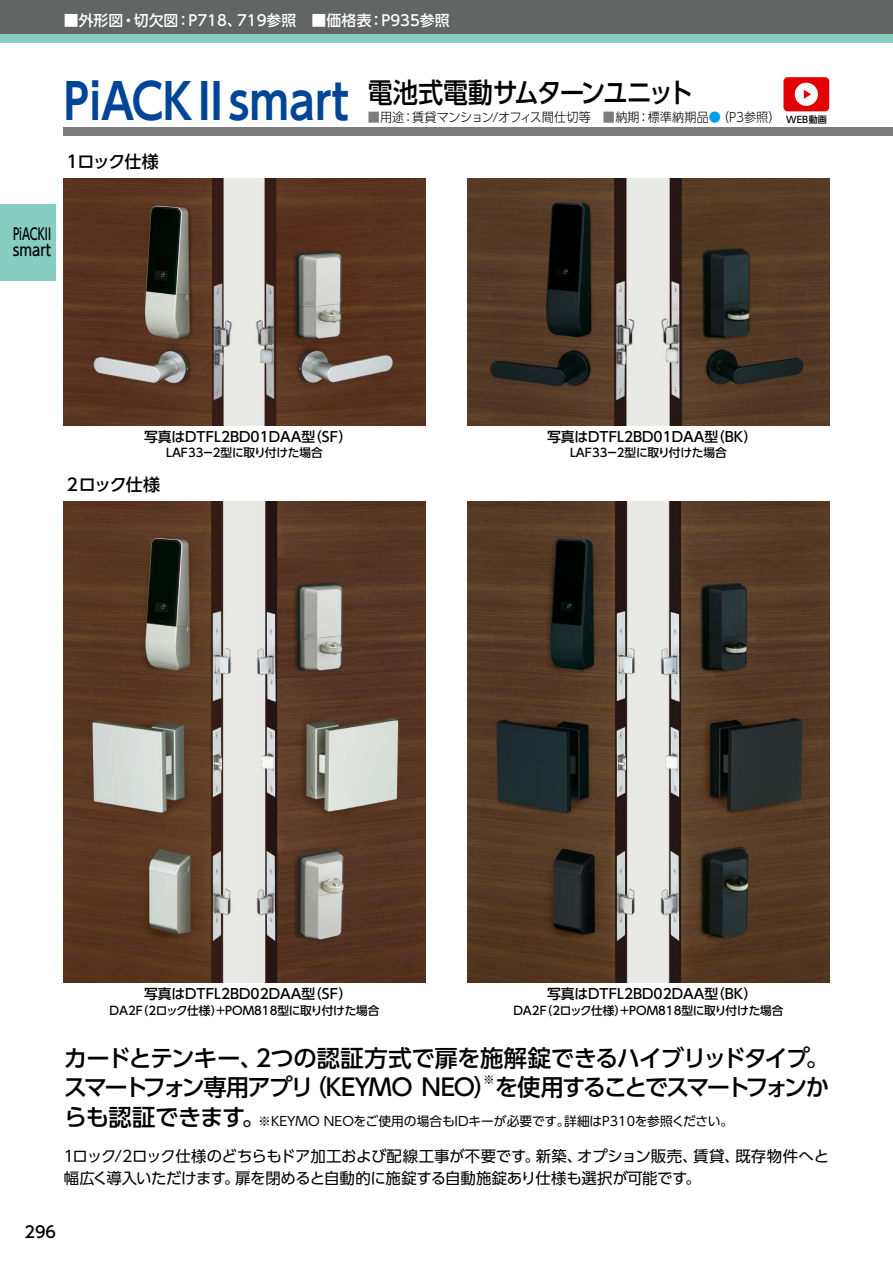
<style>
.page{position:relative;width:893px;height:1263px;background:#fff}
.page>*{position:absolute;margin:0;border:0;box-sizing:border-box;transform-origin:0 0}
.t1{font:500 27.6px "UD Shin Go Pro";letter-spacing:-.075em;color:#000;scale:.9 1}
.t2{font:500 23.4px/29.7px "UD Shin Go Pro";letter-spacing:-.065em;color:#000}
.t3{font:500 16.95px "UD Shin Go Pro";letter-spacing:-.08em;color:#000}
.t4{font:500 15.9px/15.9px "UD Shin Go Pro";color:#000;scale:.66 1}
.t5{font:500 15.9px "UD Shin Go Pro";color:#000}
.t6{font:15.45px/22.4px "UD Shin Go Pro";letter-spacing:-.02em;color:#000}
.t7{font:500 14.85px "UD Shin Go Pro";color:#fff}
.t8{font:500 13.8px "UD Shin Go Pro";color:#000}
.t9{font:12.75px "UD Shin Go Pro";color:#000}
.t10{font:300 12.75px "UD Shin Go Pro";letter-spacing:.005em;color:#000;scale:.95 1}
.t11{font:500 11.7px "UD Shin Go Pro";color:#000}
.s1{font-family:"UD Shin Go Pro De";font-weight:700;font-size:48.9px;color:#004596}
.s2{color:#7a7c7d}
.s3{color:#009ee5}
.s4{font-family:"UD Shin Go Pro Medium 90 pv RKSJ H";font-weight:400;font-size:9.15px}
.s5{font-weight:500;font-size:23.4px}
</style>
<div class="page">
<div style="left:0;top:0;width:893px;height:34px;background:#636464"></div>
<div style="left:0;top:34px;width:893px;height:9px;background:#87cec0"></div>
<div style="left:0;top:204px;width:55px;height:77px;background:#87cec0"></div>
<div style="left:64px;top:128px;width:829px;height:8px;background:#7a7c7d"></div>
<img style="left:64px;top:502px;width:361px;height:480px">
<img style="left:468px;top:502px;width:361px;height:480px">
<img style="left:64px;top:179px;width:361px;height:246px">
<img style="left:468px;top:179px;width:361px;height:246px">
<div style="left:783px;top:77px;width:46px;height:34px;background:#e20005;border-radius:4px"></div>
<div style="left:795px;top:83px;width:23px;height:23px;background:#fff;border-radius:50%"></div>
<svg style="left:804px;top:90px;width:7px;height:9px"></svg>
<p class="t7" style="left:64px;top:8px;width:387px">■外形図・切欠図：P718、719参照　■価格表：P935参照</p>
<h1 class="t1" style="left:64px;top:70px;width:701px"><span class="s1">PiACK II smart</span> 電池式電動サムターンユニット</h1>
<p class="t10" style="left:368px;top:107px;width:485px"><span class="s2">■</span>用途：賃貸マンション/オフィス間仕切等　<span class="s2">■</span>納期：標準納期品<span class="s3">●</span>（P3参照） <span class="s4">WEB動画</span></p>
<p class="t3" style="left:64px;top:148px;width:97px">１ロック仕様</p>
<p class="t4" style="left:13px;top:226px;width:59px">PiACKII smart</p>
<p class="t8" style="left:144px;top:425px;width:210px">写真はDTFL2BD01DAA型（SF）</p>
<p class="t11" style="left:166px;top:443px;width:158px">LAF33ー2型に取り付けた場合</p>
<p class="t3" style="left:64px;top:471px;width:98px">２ロック仕様</p>
<p class="t8" style="left:547px;top:425px;width:212px">写真はDTFL2BD01DAA型（BK）</p>
<p class="t11" style="left:570px;top:443px;width:158px">LAF33ー2型に取り付けた場合</p>
<p class="t8" style="left:144px;top:982px;width:210px">写真はDTFL2BD02DAA型（SF）</p>
<p class="t11" style="left:109px;top:1001px;width:272px">DA2F（2ロック仕様）＋POM818型に取り付けた場合</p>
<p class="t8" style="left:547px;top:982px;width:212px">写真はDTFL2BD02DAA型（BK）</p>
<p class="t11" style="left:513px;top:1001px;width:272px">DA2F（2ロック仕様）＋POM818型に取り付けた場合</p>
<h2 class="t2" style="left:64px;top:1042px;width:767px">カードとテンキー、2つの認証方式で扉を施解錠できるハイブリッドタイプ。スマートフォン専用アプリ（KEYMO NEO）を使用することでスマートフォンか</h2>
<p class="t11" style="left:483px;top:1070px;width:13px">※</p>
<p class="t9" style="left:64px;top:1111px;width:671px"><span class="s5">らも認証できます。</span>※KEYMO NEOをご使用の場合もIDキーが必要です。詳細はP310を参照ください。</p>
<p class="t6" style="left:64px;top:1144px;width:767px">1ロック/2ロック仕様のどちらもドア加工および配線工事が不要です。新築、オプション販売、賃貸、既存物件へと幅広く導入いただけます。扉を閉めると自動的に施錠する自動施錠あり仕様も選択が可能です。</p>
<p class="t5" style="left:25px;top:1219px;width:33px">296</p>
</div>
